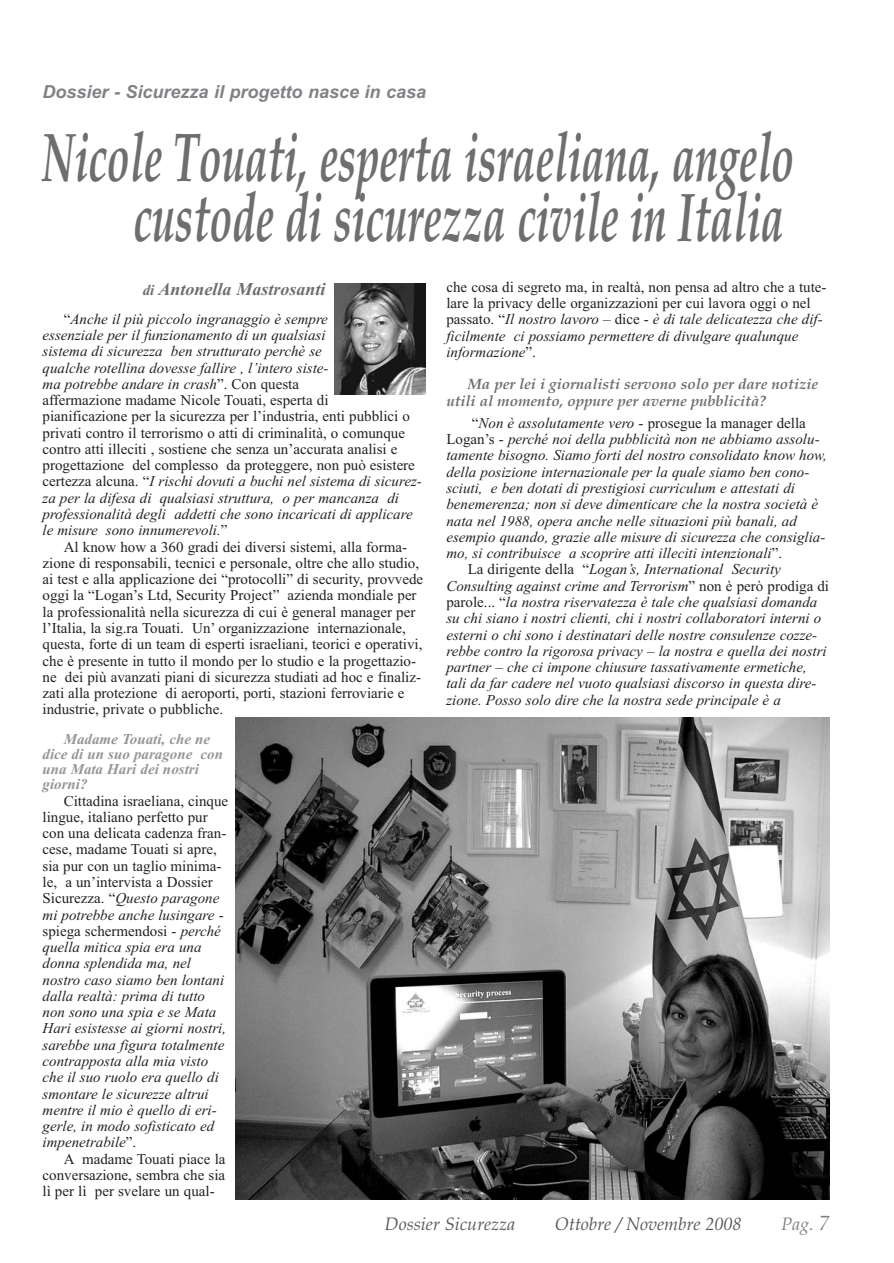
<style>
.page{position:relative;width:894px;height:1263px;background:#fff}
.page>*{position:absolute;margin:0;border:0;box-sizing:border-box;transform-origin:0 0}
.t1{font:italic 700 69px/60px "Book Antiqua";color:#6c6e70;text-align:right;scale:.6 1}
.t2{font:italic 700 18px "Arial";color:#808285}
.t3{font:italic 18px "Book Antiqua";color:#58595b}
.t4{font:italic 700 18px "Times New Roman";color:#6c6e70}
.t5{font:italic 18px "Book Antiqua";color:#808285}
.t6{font:italic 15px "Times New Roman";color:#231f20}
.t7{font:15px/16.2px "Times New Roman";color:#231f20}
.t8{font:italic 700 15px/16.4px "Book Antiqua";color:#6c6e70}
.t9{font:italic 700 15px "Times New Roman";color:#939598}
.s1{font-size:15px}
.s2{font-style:normal}
.s3{font-style:italic}
.s4{font-size:21px}
</style>
<div class="page">
<img style="left:334px;top:283px;width:91px;height:111px">
<img style="left:235px;top:718px;width:594px;height:481px">
<p class="t2" style="left:43px;top:82px;width:385px">Dossier - Sicurezza il progetto nasce in casa</p>
<p class="t1" style="left:43px;top:135px;width:1254px">Nicole Touati, esperta israeliana, angelo custode di sicurezza civile in Italia</p>
<p class="t4" style="left:143px;top:283px;width:184px"><span class="s1">di</span> Antonella Mastrosanti</p>
<p class="t6" style="left:64px;top:313px;width:266px"><span class="s2">“</span>Anche il più piccolo ingranaggio è sempre</p>
<p class="t6" style="left:43px;top:330px;width:285px">essenziale per il funzionamento di un qualsiasi</p>
<p class="t6" style="left:43px;top:346px;width:281px">sistema di sicurezza ben strutturato perchè se</p>
<p class="t6" style="left:43px;top:362px;width:287px">qualche rotellina dovesse fallire , l’intero siste-</p>
<p class="t6" style="left:43px;top:378px;width:258px">ma potrebbe andare in crash<span class="s2">”. Con questa</span></p>
<p class="t7" style="left:43px;top:393px;width:288px">affermazione madame Nicole Touati, esperta di</p>
<p class="t7" style="left:43px;top:410px;width:369px">pianificazione per la sicurezza per l’industria, enti pubblici o</p>
<p class="t7" style="left:43px;top:426px;width:364px">privati contro il terrorismo o atti di criminalità, o comunque</p>
<p class="t7" style="left:43px;top:442px;width:356px">contro atti illeciti , sostiene che senza un’accurata analisi e</p>
<p class="t7" style="left:43px;top:459px;width:374px">progettazione del complesso da proteggere, non può esistere</p>
<p class="t6" style="left:43px;top:476px;width:381px"><span class="s2">certezza alcuna. “</span>I rischi dovuti a buchi nel sistema di sicurez-</p>
<p class="t6" style="left:43px;top:492px;width:358px">za per la difesa di qualsiasi struttura, o per mancanza di</p>
<p class="t6" style="left:43px;top:509px;width:372px">professionalità degli addetti che sono incaricati di applicare</p>
<p class="t6" style="left:43px;top:525px;width:186px">le misure sono innumerevoli.<span class="s2">”</span></p>
<p class="t7" style="left:64px;top:540px;width:345px">Al know how a 360 gradi dei diversi sistemi, alla forma-</p>
<p class="t7" style="left:43px;top:556px;width:378px">zione di responsabili, tecnici e personale, oltre che allo studio,</p>
<p class="t7" style="left:43px;top:572px;width:382px">ai test e alla applicazione dei “protocolli” di security, provvede</p>
<p class="t7" style="left:43px;top:589px;width:376px">oggi la “Logan’s Ltd, Security Project” azienda mondiale per</p>
<p class="t7" style="left:43px;top:605px;width:374px">la professionalità nella sicurezza di cui è general manager per</p>
<p class="t7" style="left:43px;top:621px;width:365px">l’Italia, la sig.ra Touati. Un’ organizzazione internazionale,</p>
<p class="t7" style="left:43px;top:638px;width:381px">questa, forte di un team di esperti israeliani, teorici e operativi,</p>
<p class="t7" style="left:43px;top:654px;width:375px">che è presente in tutto il mondo per lo studio e la progettazio-</p>
<p class="t7" style="left:43px;top:670px;width:380px">ne dei più avanzati piani di sicurezza studiati ad hoc e finaliz-</p>
<p class="t7" style="left:43px;top:686px;width:364px">zati alla protezione di aeroporti, porti, stazioni ferroviarie e</p>
<p class="t7" style="left:43px;top:703px;width:182px">industrie, private o pubbliche.</p>
<p class="t9" style="left:64px;top:734px;width:148px">Madame Touati, che ne</p>
<p class="t9" style="left:43px;top:749px;width:182px">dice di un suo paragone con</p>
<p class="t9" style="left:43px;top:764px;width:158px">una Mata Hari dei nostri</p>
<p class="t9" style="left:43px;top:779px;width:47px">giorni?</p>
<p class="t7" style="left:64px;top:794px;width:166px">Cittadina israeliana, cinque</p>
<p class="t7" style="left:43px;top:810px;width:167px">lingue, italiano perfetto pur</p>
<p class="t7" style="left:43px;top:826px;width:185px">con una delicata cadenza fran-</p>
<p class="t7" style="left:43px;top:843px;width:176px">cese, madame Touati si apre,</p>
<p class="t7" style="left:43px;top:859px;width:180px">sia pur con un taglio minima-</p>
<p class="t7" style="left:43px;top:875px;width:172px">le, a un’intervista a Dossier</p>
<p class="t6" style="left:43px;top:893px;width:178px"><span class="s2">Sicurezza. “</span>Questo paragone</p>
<p class="t6" style="left:43px;top:909px;width:183px">mi potrebbe anche lusingare <span class="s2">-</span></p>
<p class="t7" style="left:43px;top:924px;width:180px">spiega schermendosi - <span class="s3">perché</span></p>
<p class="t6" style="left:43px;top:942px;width:160px">quella mitica spia era una</p>
<p class="t6" style="left:43px;top:958px;width:150px">donna splendida ma, nel</p>
<p class="t6" style="left:43px;top:974px;width:183px">nostro caso siamo ben lontani</p>
<p class="t6" style="left:43px;top:990px;width:164px">dalla realtà: prima di tutto</p>
<p class="t6" style="left:43px;top:1007px;width:175px">non sono una spia e se Mata</p>
<p class="t6" style="left:43px;top:1023px;width:185px">Hari esistesse ai giorni nostri,</p>
<p class="t6" style="left:43px;top:1039px;width:183px">sarebbe una figura totalmente</p>
<p class="t6" style="left:43px;top:1056px;width:167px">contrapposta alla mia visto</p>
<p class="t6" style="left:43px;top:1072px;width:178px">che il suo ruolo era quello di</p>
<p class="t6" style="left:43px;top:1088px;width:168px">smontare le sicurezze altrui</p>
<p class="t6" style="left:43px;top:1104px;width:176px">mentre il mio è quello di eri-</p>
<p class="t6" style="left:43px;top:1121px;width:173px">gerle, in modo sofisticato ed</p>
<p class="t6" style="left:43px;top:1137px;width:95px">impenetrabile<span class="s2">”.</span></p>
<p class="t7" style="left:64px;top:1152px;width:163px">A madame Touati piace la</p>
<p class="t7" style="left:43px;top:1168px;width:184px">conversazione, sembra che sia</p>
<p class="t7" style="left:43px;top:1185px;width:174px">lì per lì per svelare un qual-</p>
<p class="t7" style="left:446px;top:280px;width:382px">che cosa di segreto ma, in realtà, non pensa ad altro che a tute&shy;lare la privacy delle organizzazioni per cui lavora oggi o nel passato. “<span class="s3">Il nostro lavoro</span> – dice - <span class="s3">è di tale delicatezza che dif&shy;ficilmente ci possiamo permettere di divulgare qualunque informazione</span>”.</p>
<p class="t8" style="left:446px;top:378px;width:373px;text-indent:21px">Ma per lei i giornalisti servono solo per dare notizie utili al momento, oppure per averne pubblicità?</p>
<p class="t7" style="left:472px;top:416px;width:336px">“<span class="s3">Non è assolutamente vero</span> - prosegue la manager della</p>
<p class="t6" style="left:446px;top:434px;width:375px"><span class="s2">Logan’s -</span> perché noi della pubblicità non ne abbiamo assolu-</p>
<p class="t6" style="left:446px;top:450px;width:382px">tamente bisogno. Siamo forti del nostro consolidato know how,</p>
<p class="t6" style="left:446px;top:466px;width:364px">della posizione internazionale per la quale siamo ben cono-</p>
<p class="t6" style="left:446px;top:483px;width:350px">sciuti, e ben dotati di prestigiosi curriculum e attestati di</p>
<p class="t6" style="left:446px;top:499px;width:373px">benemerenza; non si deve dimenticare che la nostra società è</p>
<p class="t6" style="left:446px;top:515px;width:352px">nata nel 1988, opera anche nelle situazioni più banali, ad</p>
<p class="t6" style="left:446px;top:531px;width:380px">esempio quando, grazie alle misure di sicurezza che consiglia-</p>
<p class="t6" style="left:446px;top:548px;width:337px">mo, si contribuisce a scoprire atti illeciti intenzionali<span class="s2">”.</span></p>
<p class="t6" style="left:468px;top:564px;width:315px"><span class="s2">La dirigente della “</span>Logan’s, International Security</p>
<p class="t6" style="left:446px;top:580px;width:384px">Consulting against crime and Terrorism<span class="s2">” non è però prodiga di</span></p>
<p class="t6" style="left:446px;top:597px;width:372px"><span class="s2">parole... “</span>la nostra riservatezza è tale che qualsiasi domanda</p>
<p class="t6" style="left:446px;top:613px;width:376px">su chi siano i nostri clienti, chi i nostri collaboratori interni o</p>
<p class="t6" style="left:446px;top:629px;width:372px">esterni o chi sono i destinatari delle nostre consulenze cozze-</p>
<p class="t6" style="left:446px;top:645px;width:382px">rebbe contro la rigorosa privacy – la nostra e quella dei nostri</p>
<p class="t6" style="left:446px;top:662px;width:362px">partner – che ci impone chiusure tassativamente ermetiche,</p>
<p class="t6" style="left:446px;top:678px;width:372px">tali da far cadere nel vuoto qualsiasi discorso in questa dire-</p>
<p class="t6" style="left:446px;top:694px;width:336px">zione. Posso solo dire che la nostra sede principale è a</p>
<p class="t3" style="left:385px;top:1214px;width:132px">Dossier Sicurezza</p>
<p class="t3" style="left:555px;top:1214px;width:188px">Ottobre / Novembre 2008</p>
<p class="t5" style="left:781px;top:1214px;width:49px">Pag. <span class="s4">7</span></p>
</div>
